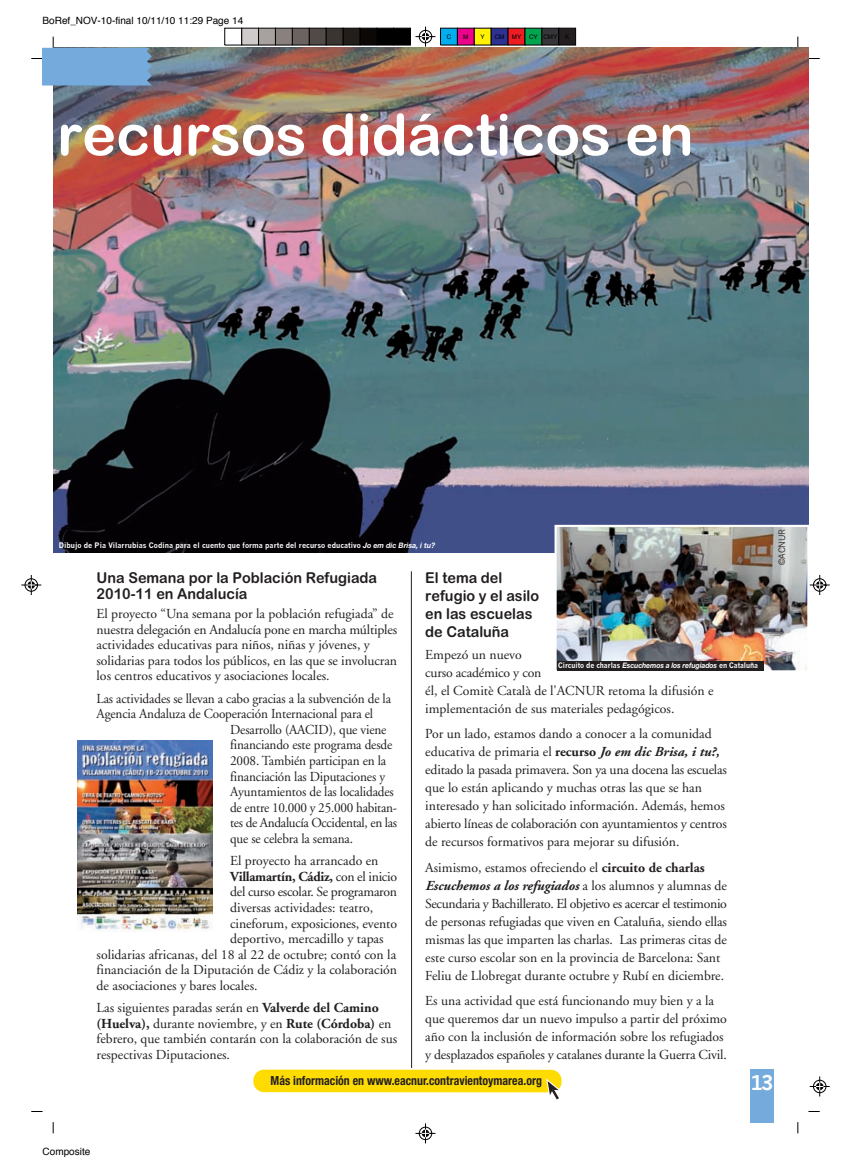
<style>
.page{position:relative;width:851px;height:1170px;background:#fff}
.page>*{position:absolute;margin:0;border:0;box-sizing:border-box;transform-origin:0 0}
.t1{font:57.5px "Arial Rounded MT Bold";letter-spacing:-.005em;color:#fff}
.t2{font:700 20px "News Gothic";color:#fff}
.t3{font:15px/18px "Arial Rounded MT Bold";color:#231f20;scale:.96 1}
.t4{font:13.75px/18px "Adobe Garamond";letter-spacing:-.005em;color:#231f20}
.t5{font:13.75px "Adobe Garamond";letter-spacing:-.005em;color:#231f20;scale:.96 1}
.t6{font:700 13.75px "Adobe Garamond";letter-spacing:-.02em;color:#231f20}
.t7{font:700 condensed 12.5px "Helvetica Neue";color:#231f20;scale:.95 1}
.t8{font:10px "Helvetica";color:#000}
.t9{font:8.75px "News Gothic";letter-spacing:-.02em;color:#231f20}
.t10{font:700 7.5px "News Gothic";color:#fff;scale:.96 1}
.t11{font:700 7.5px "News Gothic";color:#fff;scale:.92 1}
.t12{font:6.25px "Helvetica";color:#000}
.s1{font-family:"Helvetica Neue";font-style:italic}
.s2{font-weight:400}
.s3{font-weight:700}
.s4{font-weight:700;font-style:italic}
</style>
<div class="page">
<svg style="left:31px;top:1111px;width:12px;height:1px"></svg>
<svg style="left:415px;top:27px;width:20px;height:20px"></svg>
<svg style="left:415px;top:1123px;width:20px;height:20px"></svg>
<svg style="left:21px;top:575px;width:20px;height:20px"></svg>
<svg style="left:809px;top:1076px;width:20px;height:20px"></svg>
<div style="left:393px;top:28px;width:17px;height:17px;background:#000;border:1px solid #000"></div>
<div style="left:376px;top:28px;width:17px;height:17px;background:#000;border:1px solid #000"></div>
<div style="left:359px;top:28px;width:18px;height:17px;background:#0c0806"></div>
<div style="left:343px;top:28px;width:17px;height:17px;background:#241e1b;border:1px solid #000"></div>
<div style="left:326px;top:28px;width:17px;height:17px;background:#3b3532;border:1px solid #000"></div>
<div style="left:309px;top:28px;width:17px;height:17px;background:#524a47;border:1px solid #000"></div>
<div style="left:292px;top:28px;width:17px;height:17px;background:#6b6360;border:1px solid #000"></div>
<div style="left:275px;top:28px;width:17px;height:17px;background:#88817e;border:1px solid #000"></div>
<div style="left:258px;top:28px;width:17px;height:17px;background:#a7a2a0;border:1px solid #000"></div>
<div style="left:241px;top:28px;width:17px;height:17px;background:#cfcbca"></div>
<div style="left:224px;top:28px;width:18px;height:17px;background:#fff;border:1px solid #000"></div>
<div style="left:440px;top:28px;width:17px;height:17px;background:#00aeef"></div>
<div style="left:457px;top:28px;width:17px;height:17px;background:#ed028c"></div>
<div style="left:474px;top:28px;width:17px;height:17px;background:#fff101;border:1px solid #000"></div>
<div style="left:491px;top:28px;width:17px;height:17px;background:#2e3092;border:1px solid #000"></div>
<div style="left:508px;top:28px;width:17px;height:17px;background:#ee1d23"></div>
<div style="left:524px;top:28px;width:18px;height:17px;background:#00a54f;border:1px solid #000"></div>
<div style="left:541px;top:28px;width:17px;height:17px;background:#363539;border:1px solid #000"></div>
<div style="left:558px;top:28px;width:17px;height:17px;background:#231f20;border:1px solid #000"></div>
<hr style="left:411px;top:571px;width:1px;height:496px;background:#231f20">
<img style="left:53px;top:48px;width:755px;height:504px">
<div style="left:750px;top:1068px;width:23px;height:53px;background:#74abdc"></div>
<div style="left:253px;top:1069px;width:308px;height:23px;background:#ffdc01;border-radius:11px"></div>
<svg style="left:546px;top:1078px;width:16px;height:22px"></svg>
<svg style="left:31px;top:37px;width:121px;height:49px"></svg>
<img style="left:77px;top:740px;width:135px;height:191px">
<img style="left:554px;top:525px;width:275px;height:146px">
<div style="left:556px;top:661px;width:207px;height:9px;background:#231f20"></div>
<p class="t8" style="left:43px;top:16px;width:202px">BoRef_NOV-10-final 10/11/10 11:29 Page 14</p>
<p class="t12" style="left:446px;top:34px;width:6px">C</p>
<p class="t12" style="left:463px;top:34px;width:7px">M</p>
<p class="t12" style="left:480px;top:34px;width:6px">Y</p>
<p class="t12" style="left:494px;top:34px;width:28px">CM MY</p>
<p class="t12" style="left:529px;top:34px;width:30px">CY CMY</p>
<p class="t12" style="left:565px;top:34px;width:6px">K</p>
<h1 class="t1" style="left:57px;top:113px;width:638px">recursos didácticos en</h1>
<p class="t10" style="left:59px;top:542px;width:393px">Dibujo de Pia Vilarrubias Codina para el cuento que forma parte del recurso educativo <span class="s1">Jo em dic Brisa, i tu?</span></p>
<p class="t3" style="left:97px;top:571px;width:294px;line-height:15.5px">Una Semana por la Población Refugiada<br>2010-11 en Andalucía</p>
<p class="t4" style="left:97px;top:607px;width:302px;line-height:15.5px">El proyecto “Una semana por la población refugiada” de nuestra delegación en Andalucía pone en marcha múltiples actividades educativas para niños, niñas y jóvenes, y solidarias para todos los públicos, en las que se involucran los centros educativos y asociaciones locales.</p>
<p class="t5" style="left:97px;top:692px;width:308px">Las actividades se llevan a cabo gracias a la subvención de la</p>
<p class="t5" style="left:97px;top:708px;width:289px">Agencia Andaluza de Cooperación Internacional para el</p>
<p class="t5" style="left:230px;top:724px;width:164px">Desarrollo (AACID), que viene</p>
<p class="t5" style="left:230px;top:739px;width:170px">financiando este programa desde</p>
<p class="t5" style="left:230px;top:755px;width:164px">2008. También participan en la</p>
<p class="t5" style="left:230px;top:770px;width:163px">financiación las Diputaciones y</p>
<p class="t5" style="left:230px;top:786px;width:172px">Ayuntamientos de las localidades</p>
<p class="t5" style="left:230px;top:801px;width:175px">de entre 10.000 y 25.000 habitan-</p>
<p class="t5" style="left:230px;top:817px;width:175px">tes de Andalucía Occidental, en las</p>
<p class="t5" style="left:230px;top:832px;width:129px">que se celebra la semana.</p>
<p class="t4" style="left:230px;top:853px;width:150px">El proyecto ha arrancado en</p>
<p class="t6" style="left:230px;top:870px;width:168px">Villamartín, Cádiz, <span class="s2">con el inicio</span></p>
<p class="t4" style="left:230px;top:884px;width:168px">del curso escolar. Se programaron</p>
<p class="t4" style="left:230px;top:899px;width:144px">diversas actividades: teatro,</p>
<p class="t4" style="left:230px;top:915px;width:168px">cineforum, exposiciones, evento</p>
<p class="t4" style="left:230px;top:930px;width:155px">deportivo, mercadillo y tapas</p>
<p class="t4" style="left:97px;top:946px;width:301px">solidarias africanas, del 18 al 22 de octubre; contó con la</p>
<p class="t4" style="left:97px;top:962px;width:302px">financiación de la Diputación de Cádiz y la colaboración</p>
<p class="t4" style="left:97px;top:977px;width:162px">de asociaciones y bares locales.</p>
<p class="t4" style="left:97px;top:1001px;width:302px;line-height:15.5px">Las siguientes paradas serán en <span class="s3">Valverde del Camino (Huelva),</span> durante noviembre, y en <span class="s3">Rute (Córdoba)</span> en febrero, que también contarán con la colaboración de sus respectivas Diputaciones.</p>
<p class="t3" style="left:425px;top:570px;width:120px">El tema del refugio y el asilo en las escuelas de Cataluña</p>
<p class="t4" style="left:425px;top:647px;width:290px">Empezó un nuevo<br>curso académico y con<br>él, el Comitè Català de l'ACNUR retoma la difusión e implementación de sus materiales pedagógicos.</p>
<p class="t4" style="left:425px;top:726px;width:303px">Por un lado, estamos dando a conocer a la comunidad educativa de primaria el <span class="s3">recurso</span> <span class="s4">Jo em dic Brisa, i tu?, </span>editado la pasada primavera. Son ya una docena las escuelas que lo están aplicando y muchas otras las que se han interesado y han solicitado información. Además, hemos abierto líneas de colaboración con ayuntamientos y centros de recursos formativos para mejorar su difusión.</p>
<p class="t4" style="left:425px;top:859px;width:303px">Asimismo, estamos ofreciendo el <span class="s3">circuito de charlas </span><span class="s4">Escuchemos a los refugiados</span> a los alumnos y alumnas de Secundaria y Bachillerato. El objetivo es acercar el testimonio de personas refugiadas que viven en Cataluña, siendo ellas mismas las que imparten las charlas. Las primeras citas de este curso escolar son en la provincia de Barcelona: Sant Feliu de Llobregat durante octubre y Rubí en diciembre.</p>
<p class="t4" style="left:425px;top:992px;width:303px">Es una actividad que está funcionando muy bien y a la que queremos dar un nuevo impulso a partir del próximo año con la inclusión de información sobre los refugiados y desplazados españoles y catalanes durante la Guerra Civil.</p>
<p class="t11" style="left:558px;top:662px;width:219px">Circuito de charlas <span class="s1">Escuchemos a los refugiados</span> en Cataluña</p>
<p class="t9" style="left:778px;top:565px;width:38px;rotate:-90deg">©ACNUR</p>
<p class="t8" style="left:43px;top:1146px;width:49px">Composite</p>
<p class="t7" style="left:270px;top:1075px;width:287px">Más información en www.eacnur.contravientoymarea.org</p>
<h2 class="t2" style="left:750px;top:1074px;width:24px">13</h2>
</div>
